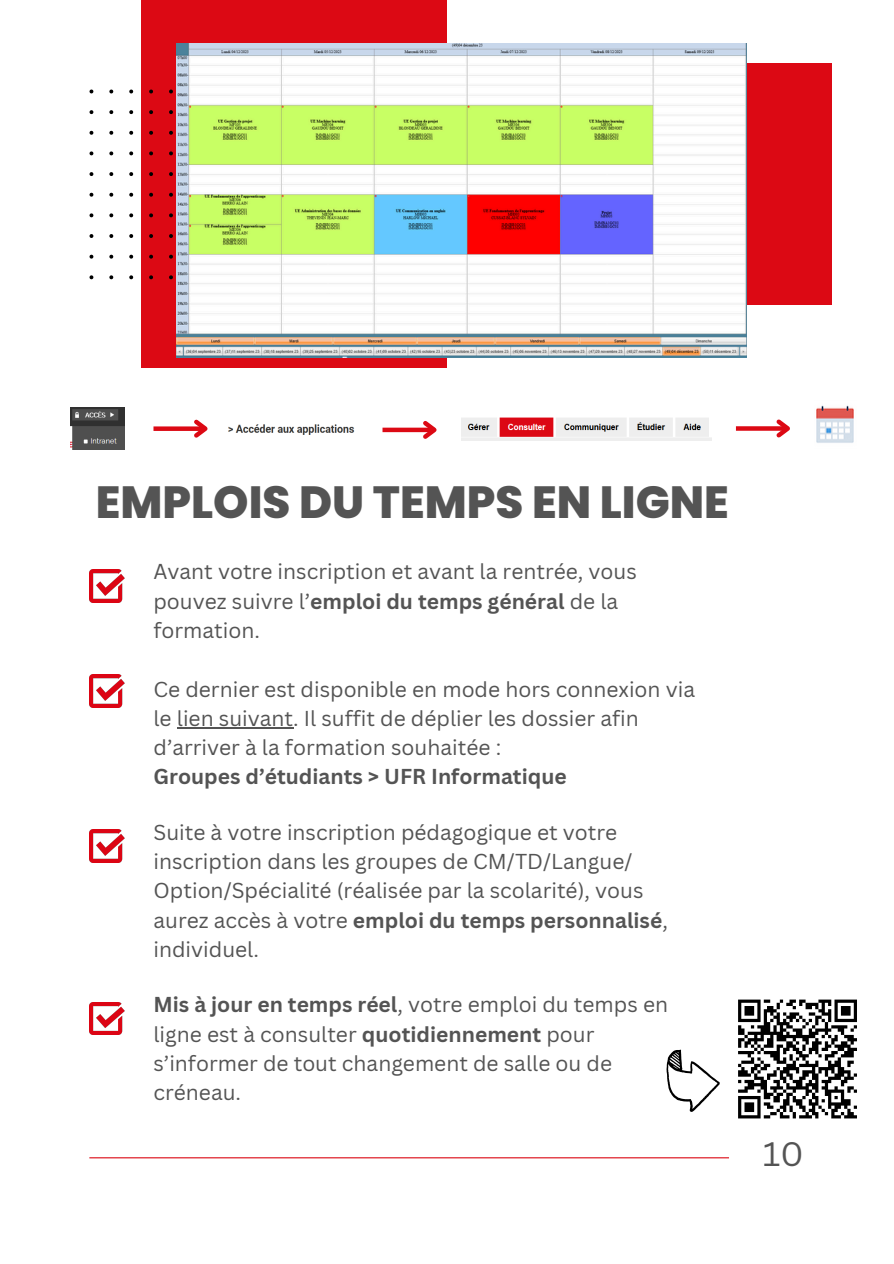
<style>
.page{position:relative;width:894px;height:1264px;background:#fff}
.page>*{position:absolute;margin:0;border:0;box-sizing:border-box;transform-origin:0 0}
.t1{font:800 45px "Poppins";color:#545454}
.t2{font:33px "Canva Sans";color:#545454}
.t3{font:21px/29.2px "Canva Sans";color:#545454}
.t4{font:700 21px "Canva Sans";color:#545454}
.s1{font-weight:700}
</style>
<div class="page">
<img style="left:89px;top:569px;width:35px;height:33px">
<img style="left:89px;top:674px;width:35px;height:33px">
<img style="left:89px;top:829px;width:35px;height:33px">
<img style="left:89px;top:1002px;width:35px;height:32px">
<div style="left:141px;top:0;width:305px;height:367px;background:#dc0914"></div>
<div style="left:666px;top:64px;width:165px;height:241px;background:#dc0914"></div>
<svg style="left:89px;top:89px;width:84px;height:190px"></svg>
<hr style="left:89px;top:1157px;width:639px;height:1px;background:#dc0914">
<img style="left:71px;top:408px;width:53px;height:41px">
<div style="left:153px;top:426px;width:52px;height:5px;background:#dc0914"></div>
<svg style="left:190px;top:419px;width:18px;height:19px"></svg>
<img style="left:228px;top:424px;width:127px;height:11px">
<div style="left:382px;top:427px;width:52px;height:5px;background:#dc0914"></div>
<svg style="left:419px;top:421px;width:18px;height:18px"></svg>
<img style="left:461px;top:417px;width:250px;height:23px">
<div style="left:735px;top:426px;width:52px;height:5px;background:#dc0914"></div>
<svg style="left:772px;top:419px;width:18px;height:19px"></svg>
<img style="left:816px;top:405px;width:38px;height:38px">
<img style="left:176px;top:44px;width:570px;height:313px">
<hr style="left:177px;top:727px;width:116px;height:1px;background:#545454">
<svg style="left:738px;top:999px;width:119px;height:120px"></svg>
<svg style="left:666px;top:1049px;width:53px;height:62px"></svg>
<p class="t1" style="left:96px;top:471px;width:634px">EMPLOIS DU TEMPS EN LIGNE</p>
<p class="t3" style="left:153px;top:556px;width:485px">Avant votre inscription et avant la rentrée, vous pouvez suivre l’<span class="s1">emploi du temps général</span> de la formation.</p>
<p class="t3" style="left:153px;top:673px;width:543px">Ce dernier est disponible en mode hors connexion via le lien suivant. Il suffit de déplier les dossier afin d’arriver à la formation souhaitée :</p>
<p class="t4" style="left:153px;top:762px;width:414px">Groupes d’étudiants &gt; UFR Informatique</p>
<p class="t3" style="left:153px;top:817px;width:515px">Suite à votre inscription pédagogique et votre inscription dans les groupes de CM/TD/Langue/ Option/Spécialité (réalisée par la scolarité), vous aurez accès à votre <span class="s1">emploi du temps personnalisé</span>, individuel.</p>
<p class="t3" style="left:153px;top:989px;width:516px"><span class="s1">Mis à jour en temps réel</span>, votre emploi du temps en ligne est à consulter <span class="s1">quotidiennement</span> pour s’informer de tout changement de salle ou de créneau.</p>
<p class="t2" style="left:762px;top:1130px;width:42px">10</p>
</div>
